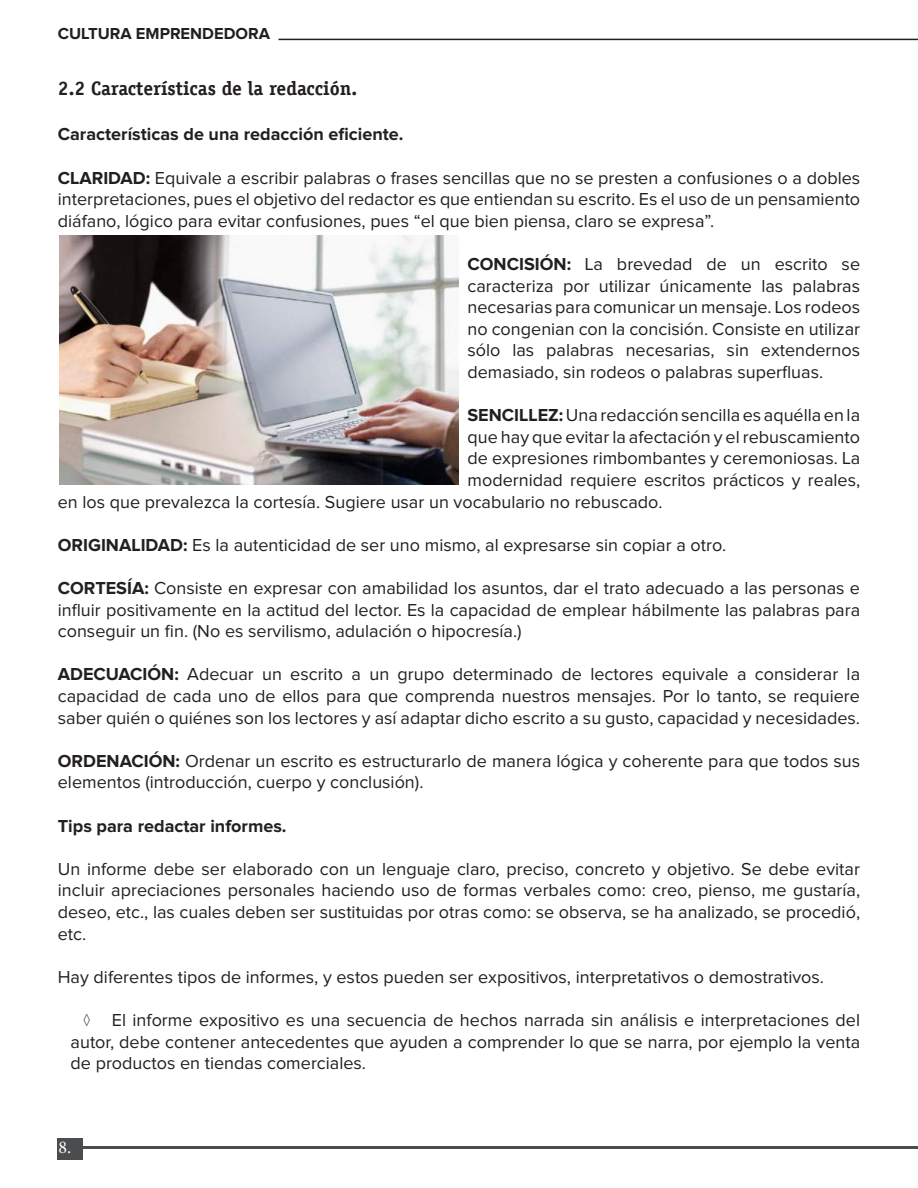
<style>
.page{position:relative;width:918px;height:1188px;background:#fff}
.page>*{position:absolute;margin:0;border:0;box-sizing:border-box;transform-origin:0 0}
.t1{font:700 19.5px "Officina Serif LT";color:#231f20}
.t2{font:18px/21.6px "Proxima Nova";color:#231f20;text-align:justify}
.t3{font:700 18px "Proxima Nova";color:#231f20}
.t4{font:18px "Minion Pro";color:#fff}
.t5{font:700 16.5px "Proxima Nova";color:#231f20}
.s1{font-weight:700}
</style>
<div class="page">
<hr style="left:279px;top:39px;width:639px;height:1px;background:#231f20">
<div style="left:57px;top:1138px;width:25px;height:22px;background:#4b4c4d"></div>
<hr style="left:82px;top:1146px;width:836px;height:3px;background:#4b4c4d">
<img style="left:60px;top:235px;width:399px;height:250px">
<p class="t5" style="left:58px;top:26px;width:214px">CULTURA EMPRENDEDORA</p>
<p class="t1" style="left:58px;top:77px;width:301px">2.2 Características de la redacción.</p>
<p class="t3" style="left:58px;top:126px;width:347px">Características de una redacción eficiente.</p>
<p class="t2" style="left:58px;top:168px;width:804px"><span class="s1">CLARIDAD:</span> Equivale a escribir palabras o frases sencillas que no se presten a confusiones o a dobles interpretaciones, pues el objetivo del redactor es que entiendan su escrito. Es el uso de un pensamiento diáfano, lógico para evitar confusiones, pues “el que bien piensa, claro se expresa”.</p>
<p class="t2" style="left:468px;top:254px;width:394px"><span class="s1">CONCISIÓN:</span> La brevedad de un escrito se caracteriza por utilizar únicamente las palabras necesarias para comunicar un mensaje. Los rodeos no congenian con la concisión. Consiste en utilizar sólo las palabras necesarias, sin extendernos demasiado, sin rodeos o palabras superfluas.</p>
<p class="t2" style="left:468px;top:405px;width:394px"><span class="s1">SENCILLEZ:</span> Una redacción sencilla es aquélla en la</p>
<p class="t2" style="left:468px;top:427px;width:394px">que hay que evitar la afectación y el rebuscamiento</p>
<p class="t2" style="left:468px;top:448px;width:394px">de expresiones rimbombantes y ceremoniosas. La</p>
<p class="t2" style="left:468px;top:470px;width:394px">modernidad requiere escritos prácticos y reales,</p>
<p class="t2" style="left:58px;top:492px;width:606px">en los que prevalezca la cortesía. Sugiere usar un vocabulario no rebuscado.</p>
<p class="t2" style="left:58px;top:535px;width:670px"><span class="s1">ORIGINALIDAD:</span> Es la autenticidad de ser uno mismo, al expresarse sin copiar a otro.</p>
<p class="t2" style="left:58px;top:578px;width:804px"><span class="s1">CORTESÍA:</span> Consiste en expresar con amabilidad los asuntos, dar el trato adecuado a las personas e influir positivamente en la actitud del lector. Es la capacidad de emplear hábilmente las palabras para conseguir un fin. (No es servilismo, adulación o hipocresía.)</p>
<p class="t2" style="left:58px;top:664px;width:804px"><span class="s1">ADECUACIÓN:</span> Adecuar un escrito a un grupo determinado de lectores equivale a considerar la capacidad de cada uno de ellos para que comprenda nuestros mensajes. Por lo tanto, se requiere saber quién o quiénes son los lectores y así adaptar dicho escrito a su gusto, capacidad y necesidades.</p>
<p class="t2" style="left:58px;top:751px;width:804px"><span class="s1">ORDENACIÓN:</span> Ordenar un escrito es estructurarlo de manera lógica y coherente para que todos sus elementos (introducción, cuerpo y conclusión).</p>
<p class="t3" style="left:58px;top:817px;width:230px">Tips para redactar informes.</p>
<p class="t2" style="left:58px;top:859px;width:804px">Un informe debe ser elaborado con un lenguaje claro, preciso, concreto y objetivo. Se debe evitar incluir apreciaciones personales haciendo uso de formas verbales como: creo, pienso, me gustaría, deseo, etc., las cuales deben ser sustituidas por otras como: se observa, se ha analizado, se procedió, etc.</p>
<p class="t2" style="left:58px;top:967px;width:768px">Hay diferentes tipos de informes, y estos pueden ser expositivos, interpretativos o demostrativos.</p>
<p class="t2" style="left:71px;top:1010px;width:791px;text-indent:13px">◊ El informe expositivo es una secuencia de hechos narrada sin análisis e interpretaciones del autor, debe contener antecedentes que ayuden a comprender lo que se narra, por ejemplo la venta de productos en tiendas comerciales.</p>
<p class="t4" style="left:58px;top:1135px;width:14px">8.</p>
</div>
